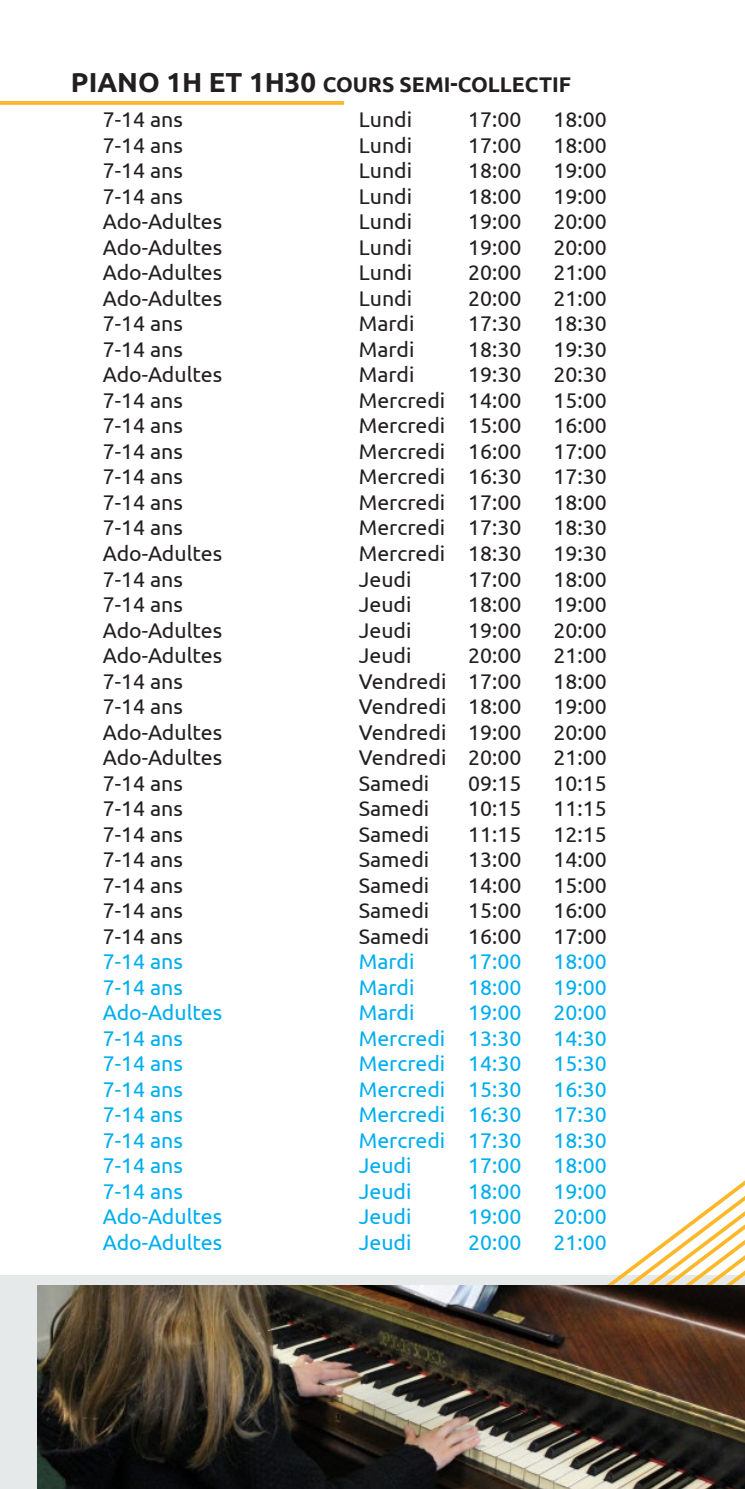
<style>
.page{position:relative;width:745px;height:1489px;background:#fff}
.page>*{position:absolute;margin:0;border:0;box-sizing:border-box;transform-origin:0 0}
.t1{font:21.25px "Ubuntu";color:#231f20}
.t2{font:21.25px "Ubuntu";color:#00aeef}
.t3{font:700 21.25px "Ubuntu";color:#231f20}
.s1{font-size:27.5px}
</style>
<div class="page">
<svg style="left:0;top:101px;width:344px;height:4px"></svg>
<div style="left:0;top:1275px;width:744px;height:213px;background:#e6e9ea"></div>
<svg style="left:598px;top:1181px;width:146px;height:308px"></svg>
<img style="left:38px;top:1285px;width:706px;height:203px">
<p class="t3" style="left:71px;top:72px;width:501px"><span class="s1">PIANO 1H ET 1H30</span> COURS SEMI-COLLECTIF</p>
<p class="t1" style="left:103px;top:107px;width:81px">7-14 ans</p>
<p class="t1" style="left:358px;top:107px;width:55px">Lundi</p>
<p class="t1" style="left:468px;top:107px;width:55px">17:00</p>
<p class="t1" style="left:553px;top:107px;width:55px">18:00</p>
<p class="t1" style="left:103px;top:132px;width:81px">7-14 ans</p>
<p class="t1" style="left:358px;top:132px;width:55px">Lundi</p>
<p class="t1" style="left:468px;top:132px;width:55px">17:00</p>
<p class="t1" style="left:553px;top:132px;width:55px">18:00</p>
<p class="t1" style="left:103px;top:158px;width:81px">7-14 ans</p>
<p class="t1" style="left:358px;top:158px;width:55px">Lundi</p>
<p class="t1" style="left:468px;top:158px;width:55px">18:00</p>
<p class="t1" style="left:553px;top:158px;width:55px">19:00</p>
<p class="t1" style="left:103px;top:183px;width:81px">7-14 ans</p>
<p class="t1" style="left:358px;top:183px;width:55px">Lundi</p>
<p class="t1" style="left:468px;top:183px;width:55px">18:00</p>
<p class="t1" style="left:553px;top:183px;width:55px">19:00</p>
<p class="t1" style="left:103px;top:209px;width:121px">Ado-Adultes</p>
<p class="t1" style="left:358px;top:209px;width:55px">Lundi</p>
<p class="t1" style="left:468px;top:209px;width:55px">19:00</p>
<p class="t1" style="left:553px;top:209px;width:55px">20:00</p>
<p class="t1" style="left:103px;top:234px;width:121px">Ado-Adultes</p>
<p class="t1" style="left:358px;top:234px;width:55px">Lundi</p>
<p class="t1" style="left:468px;top:234px;width:55px">19:00</p>
<p class="t1" style="left:553px;top:234px;width:55px">20:00</p>
<p class="t1" style="left:103px;top:260px;width:121px">Ado-Adultes</p>
<p class="t1" style="left:358px;top:260px;width:55px">Lundi</p>
<p class="t1" style="left:468px;top:260px;width:55px">20:00</p>
<p class="t1" style="left:553px;top:260px;width:55px">21:00</p>
<p class="t1" style="left:103px;top:285px;width:121px">Ado-Adultes</p>
<p class="t1" style="left:358px;top:285px;width:55px">Lundi</p>
<p class="t1" style="left:468px;top:285px;width:55px">20:00</p>
<p class="t1" style="left:553px;top:285px;width:55px">21:00</p>
<p class="t1" style="left:103px;top:311px;width:81px">7-14 ans</p>
<p class="t1" style="left:358px;top:311px;width:57px">Mardi</p>
<p class="t1" style="left:468px;top:311px;width:55px">17:30</p>
<p class="t1" style="left:553px;top:311px;width:55px">18:30</p>
<p class="t1" style="left:103px;top:336px;width:81px">7-14 ans</p>
<p class="t1" style="left:358px;top:336px;width:57px">Mardi</p>
<p class="t1" style="left:468px;top:336px;width:55px">18:30</p>
<p class="t1" style="left:553px;top:336px;width:55px">19:30</p>
<p class="t1" style="left:103px;top:362px;width:121px">Ado-Adultes</p>
<p class="t1" style="left:358px;top:362px;width:57px">Mardi</p>
<p class="t1" style="left:468px;top:362px;width:55px">19:30</p>
<p class="t1" style="left:553px;top:362px;width:55px">20:30</p>
<p class="t1" style="left:103px;top:387px;width:81px">7-14 ans</p>
<p class="t1" style="left:358px;top:387px;width:164px">Mercredi 14:00</p>
<p class="t1" style="left:553px;top:387px;width:55px">15:00</p>
<p class="t1" style="left:103px;top:413px;width:81px">7-14 ans</p>
<p class="t1" style="left:358px;top:413px;width:164px">Mercredi 15:00</p>
<p class="t1" style="left:553px;top:413px;width:55px">16:00</p>
<p class="t1" style="left:103px;top:438px;width:81px">7-14 ans</p>
<p class="t1" style="left:358px;top:438px;width:164px">Mercredi 16:00</p>
<p class="t1" style="left:553px;top:438px;width:55px">17:00</p>
<p class="t1" style="left:103px;top:464px;width:81px">7-14 ans</p>
<p class="t1" style="left:358px;top:464px;width:164px">Mercredi 16:30</p>
<p class="t1" style="left:553px;top:464px;width:55px">17:30</p>
<p class="t1" style="left:103px;top:489px;width:81px">7-14 ans</p>
<p class="t1" style="left:358px;top:489px;width:164px">Mercredi 17:00</p>
<p class="t1" style="left:553px;top:489px;width:55px">18:00</p>
<p class="t1" style="left:103px;top:515px;width:81px">7-14 ans</p>
<p class="t1" style="left:358px;top:515px;width:164px">Mercredi 17:30</p>
<p class="t1" style="left:553px;top:515px;width:55px">18:30</p>
<p class="t1" style="left:103px;top:540px;width:121px">Ado-Adultes</p>
<p class="t1" style="left:358px;top:540px;width:164px">Mercredi 18:30</p>
<p class="t1" style="left:553px;top:540px;width:55px">19:30</p>
<p class="t1" style="left:103px;top:566px;width:81px">7-14 ans</p>
<p class="t1" style="left:358px;top:566px;width:54px">Jeudi</p>
<p class="t1" style="left:468px;top:566px;width:55px">17:00</p>
<p class="t1" style="left:553px;top:566px;width:55px">18:00</p>
<p class="t1" style="left:103px;top:591px;width:81px">7-14 ans</p>
<p class="t1" style="left:358px;top:591px;width:54px">Jeudi</p>
<p class="t1" style="left:468px;top:591px;width:55px">18:00</p>
<p class="t1" style="left:553px;top:591px;width:55px">19:00</p>
<p class="t1" style="left:103px;top:617px;width:121px">Ado-Adultes</p>
<p class="t1" style="left:358px;top:617px;width:54px">Jeudi</p>
<p class="t1" style="left:468px;top:617px;width:55px">19:00</p>
<p class="t1" style="left:553px;top:617px;width:55px">20:00</p>
<p class="t1" style="left:103px;top:642px;width:121px">Ado-Adultes</p>
<p class="t1" style="left:358px;top:642px;width:54px">Jeudi</p>
<p class="t1" style="left:468px;top:642px;width:55px">20:00</p>
<p class="t1" style="left:553px;top:642px;width:55px">21:00</p>
<p class="t1" style="left:103px;top:668px;width:81px">7-14 ans</p>
<p class="t1" style="left:358px;top:668px;width:164px">Vendredi 17:00</p>
<p class="t1" style="left:553px;top:668px;width:55px">18:00</p>
<p class="t1" style="left:103px;top:693px;width:81px">7-14 ans</p>
<p class="t1" style="left:358px;top:693px;width:164px">Vendredi 18:00</p>
<p class="t1" style="left:553px;top:693px;width:55px">19:00</p>
<p class="t1" style="left:103px;top:719px;width:121px">Ado-Adultes</p>
<p class="t1" style="left:358px;top:719px;width:164px">Vendredi 19:00</p>
<p class="t1" style="left:553px;top:719px;width:55px">20:00</p>
<p class="t1" style="left:103px;top:744px;width:121px">Ado-Adultes</p>
<p class="t1" style="left:358px;top:744px;width:164px">Vendredi 20:00</p>
<p class="t1" style="left:553px;top:744px;width:55px">21:00</p>
<p class="t1" style="left:103px;top:770px;width:81px">7-14 ans</p>
<p class="t1" style="left:358px;top:770px;width:72px">Samedi</p>
<p class="t1" style="left:468px;top:770px;width:55px">09:15</p>
<p class="t1" style="left:553px;top:770px;width:55px">10:15</p>
<p class="t1" style="left:103px;top:795px;width:81px">7-14 ans</p>
<p class="t1" style="left:358px;top:795px;width:72px">Samedi</p>
<p class="t1" style="left:468px;top:795px;width:55px">10:15</p>
<p class="t1" style="left:553px;top:795px;width:55px">11:15</p>
<p class="t1" style="left:103px;top:821px;width:81px">7-14 ans</p>
<p class="t1" style="left:358px;top:821px;width:72px">Samedi</p>
<p class="t1" style="left:468px;top:821px;width:55px">11:15</p>
<p class="t1" style="left:553px;top:821px;width:55px">12:15</p>
<p class="t1" style="left:103px;top:846px;width:81px">7-14 ans</p>
<p class="t1" style="left:358px;top:846px;width:72px">Samedi</p>
<p class="t1" style="left:468px;top:846px;width:55px">13:00</p>
<p class="t1" style="left:553px;top:846px;width:55px">14:00</p>
<p class="t1" style="left:103px;top:872px;width:81px">7-14 ans</p>
<p class="t1" style="left:358px;top:872px;width:72px">Samedi</p>
<p class="t1" style="left:468px;top:872px;width:55px">14:00</p>
<p class="t1" style="left:553px;top:872px;width:55px">15:00</p>
<p class="t1" style="left:103px;top:897px;width:81px">7-14 ans</p>
<p class="t1" style="left:358px;top:897px;width:72px">Samedi</p>
<p class="t1" style="left:468px;top:897px;width:55px">15:00</p>
<p class="t1" style="left:553px;top:897px;width:55px">16:00</p>
<p class="t1" style="left:103px;top:923px;width:81px">7-14 ans</p>
<p class="t1" style="left:358px;top:923px;width:72px">Samedi</p>
<p class="t1" style="left:468px;top:923px;width:55px">16:00</p>
<p class="t1" style="left:553px;top:923px;width:55px">17:00</p>
<p class="t2" style="left:103px;top:948px;width:81px">7-14 ans</p>
<p class="t2" style="left:358px;top:948px;width:57px">Mardi</p>
<p class="t2" style="left:468px;top:948px;width:55px">17:00</p>
<p class="t2" style="left:553px;top:948px;width:55px">18:00</p>
<p class="t2" style="left:103px;top:974px;width:81px">7-14 ans</p>
<p class="t2" style="left:358px;top:974px;width:57px">Mardi</p>
<p class="t2" style="left:468px;top:974px;width:55px">18:00</p>
<p class="t2" style="left:553px;top:974px;width:55px">19:00</p>
<p class="t2" style="left:103px;top:999px;width:121px">Ado-Adultes</p>
<p class="t2" style="left:358px;top:999px;width:57px">Mardi</p>
<p class="t2" style="left:468px;top:999px;width:55px">19:00</p>
<p class="t2" style="left:553px;top:999px;width:55px">20:00</p>
<p class="t2" style="left:103px;top:1025px;width:81px">7-14 ans</p>
<p class="t2" style="left:358px;top:1025px;width:164px">Mercredi 13:30</p>
<p class="t2" style="left:553px;top:1025px;width:55px">14:30</p>
<p class="t2" style="left:103px;top:1050px;width:81px">7-14 ans</p>
<p class="t2" style="left:358px;top:1050px;width:164px">Mercredi 14:30</p>
<p class="t2" style="left:553px;top:1050px;width:55px">15:30</p>
<p class="t2" style="left:103px;top:1076px;width:81px">7-14 ans</p>
<p class="t2" style="left:358px;top:1076px;width:164px">Mercredi 15:30</p>
<p class="t2" style="left:553px;top:1076px;width:55px">16:30</p>
<p class="t2" style="left:103px;top:1101px;width:81px">7-14 ans</p>
<p class="t2" style="left:358px;top:1101px;width:164px">Mercredi 16:30</p>
<p class="t2" style="left:553px;top:1101px;width:55px">17:30</p>
<p class="t2" style="left:103px;top:1127px;width:81px">7-14 ans</p>
<p class="t2" style="left:358px;top:1127px;width:164px">Mercredi 17:30</p>
<p class="t2" style="left:553px;top:1127px;width:55px">18:30</p>
<p class="t2" style="left:103px;top:1152px;width:81px">7-14 ans</p>
<p class="t2" style="left:358px;top:1152px;width:54px">Jeudi</p>
<p class="t2" style="left:468px;top:1152px;width:55px">17:00</p>
<p class="t2" style="left:553px;top:1152px;width:55px">18:00</p>
<p class="t2" style="left:103px;top:1178px;width:81px">7-14 ans</p>
<p class="t2" style="left:358px;top:1178px;width:54px">Jeudi</p>
<p class="t2" style="left:468px;top:1178px;width:55px">18:00</p>
<p class="t2" style="left:553px;top:1178px;width:55px">19:00</p>
<p class="t2" style="left:103px;top:1203px;width:121px">Ado-Adultes</p>
<p class="t2" style="left:358px;top:1203px;width:54px">Jeudi</p>
<p class="t2" style="left:468px;top:1203px;width:55px">19:00</p>
<p class="t2" style="left:553px;top:1203px;width:55px">20:00</p>
<p class="t2" style="left:103px;top:1229px;width:121px">Ado-Adultes</p>
<p class="t2" style="left:358px;top:1229px;width:54px">Jeudi</p>
<p class="t2" style="left:468px;top:1229px;width:55px">20:00</p>
<p class="t2" style="left:553px;top:1229px;width:55px">21:00</p>
</div>
